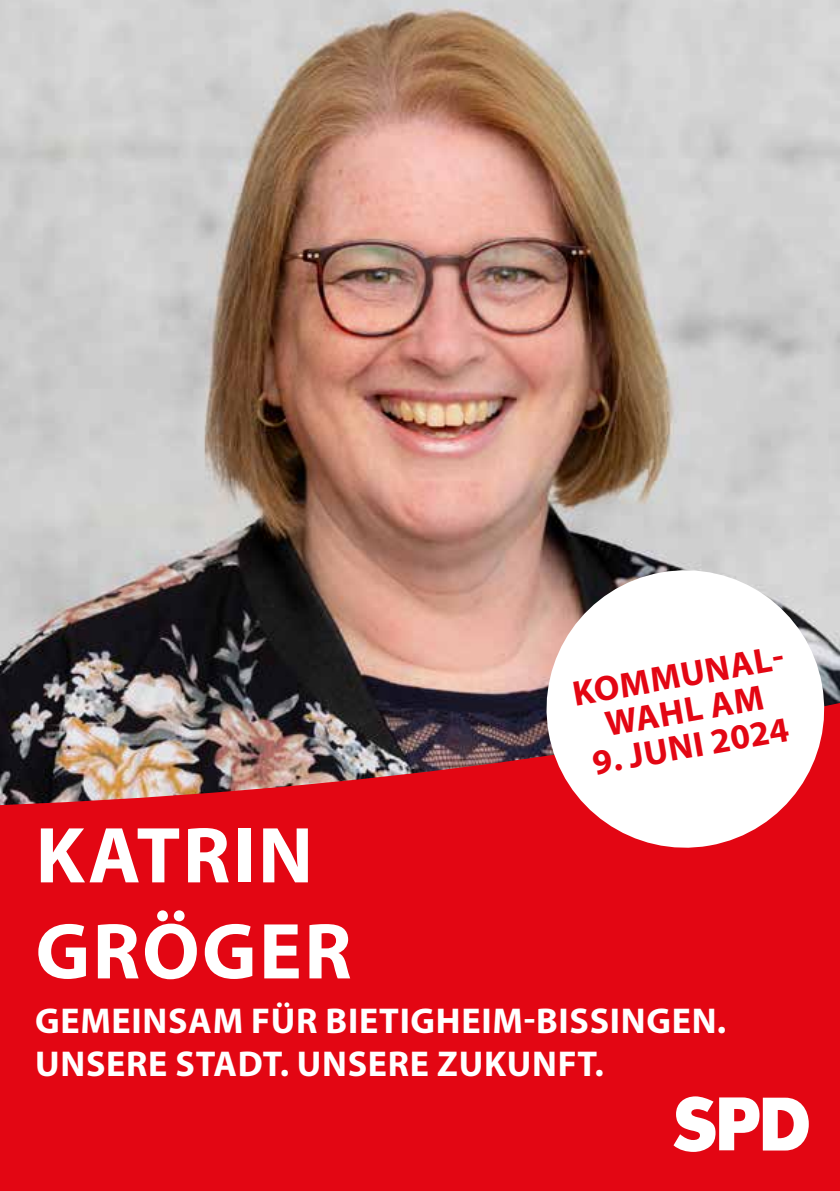
<style>
.page{position:relative;width:840px;height:1191px;background:#fff}
.page>*{position:absolute;margin:0;border:0;box-sizing:border-box;transform-origin:0 0}
.t1{font:700 80px/96px "Myriad Pro";letter-spacing:.03em;color:#fff}
.t2{font:700 36px/43.2px "Myriad Pro";letter-spacing:.02em;color:#fff}
.t3{font:700 35.6px/35.6px "Myriad Pro";color:#e30613;text-align:center}
</style>
<div class="page">
<img style="left:0;top:0;width:839px;height:694px">
<svg style="left:0;top:694px;width:839px;height:497px;background:#d4141f"></svg>
<svg style="left:673px;top:1096px;width:135px;height:55px"></svg>
<svg style="left:535px;top:559px;width:299px;height:300px"></svg>
<p class="t3" style="left:569px;top:675px;width:222px;rotate:-10deg">KOMMUNAL-<br>WAHL AM</p>
<p class="t3" style="left:589px;top:744px;width:200px;rotate:-10deg">9. JUNI 2024</p>
<h1 class="t1" style="left:36px;top:804px;width:317px">KATRIN<br>GRÖGER</h1>
<p class="t2" style="left:35px;top:998px;width:692px">GEMEINSAM FÜR BIETIGHEIM-BISSINGEN.<br>UNSERE STADT. UNSERE ZUKUNFT.</p>
</div>
